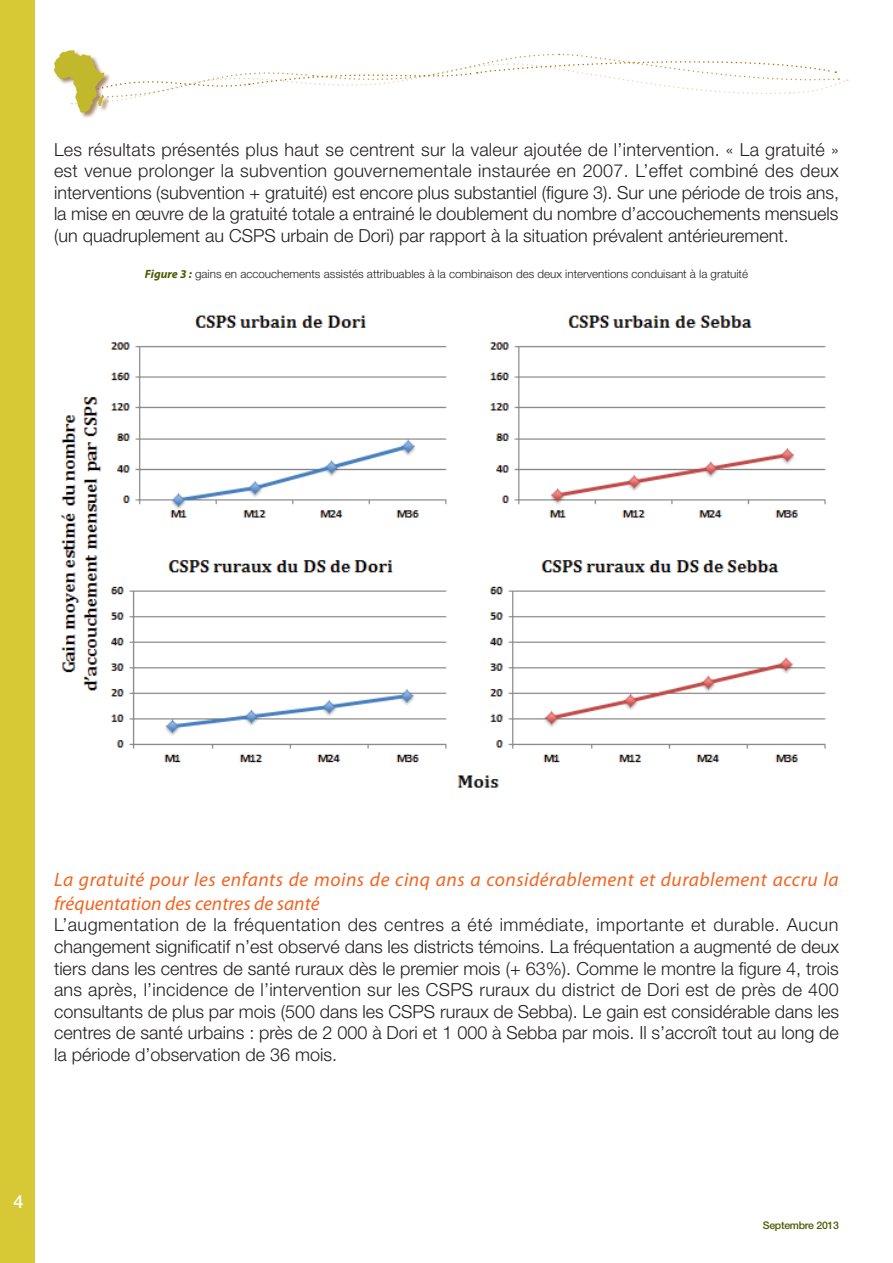
<style>
.page{position:relative;width:893px;height:1263px;background:#fff}
.page>*{position:absolute;margin:0;border:0;box-sizing:border-box;transform-origin:0 0}
.t1{font:italic 19.5px/23.4px "Myriad Pro";letter-spacing:.025em;color:#f36421}
.t2{font:300 18px/21.6px "Helvetica Neue LT Std";color:#231f20;text-align:justify}
.t3{font:500 18px "Helvetica Neue LT Std";color:#fff}
.t4{font:300 11.7px "Helvetica Neue LT Std";color:#231f20}
.t5{font:500 10.5px "Helvetica Neue LT Std";letter-spacing:-.025em;color:#4b5c02}
.s1{font-family:"Myriad Pro";font-weight:700;font-style:italic;font-size:12px;color:#4b5c02}
</style>
<div class="page">
<div style="left:0;top:0;width:35px;height:1263px;background:#d7c835"></div>
<div style="left:54px;top:50px;width:57px;height:69px;background:#8d6437;opacity:.75"></div>
<svg style="left:54px;top:50px;width:794px;height:63px"></svg>
<img style="left:60px;top:315px;width:766px;height:473px">
<p class="t2" style="left:54px;top:138px;width:786px">Les résultats présentés plus haut se centrent sur la valeur ajoutée de l’intervention. « La gratuité » est venue prolonger la subvention gouvernementale instaurée en 2007. L’effet combiné des deux interventions (subvention + gratuité) est encore plus substantiel (figure 3). Sur une période de trois ans, la mise en œuvre de la gratuité totale a entrainé le doublement du nombre d’accouchements mensuels (un quadruplement au CSPS urbain de Dori) par rapport à la situation prévalent antérieurement.</p>
<p class="t4" style="left:145px;top:267px;width:605px"><span class="s1">Figure 3 :</span> gains en accouchements assistés attribuables à la combinaison des deux interventions conduisant à la gratuité</p>
<p class="t1" style="left:54px;top:868px;width:786px">La gratuité pour les enfants de moins de cinq ans a considérablement et durablement accru la fréquentation des centres de santé</p>
<p class="t2" style="left:54px;top:914px;width:786px">L’augmentation de la fréquentation des centres a été immédiate, importante et durable. Aucun changement significatif n’est observé dans les districts témoins. La fréquentation a augmenté de deux tiers dans les centres de santé ruraux dès le premier mois (+ 63%). Comme le montre la figure 4, trois ans après, l’incidence de l’intervention sur les CSPS ruraux du district de Dori est de près de 400 consultants de plus par mois (500 dans les CSPS ruraux de Sebba). Le gain est considérable dans les centres de santé urbains : près de 2 000 à Dori et 1 000 à Sebba par mois. Il s’accroît tout au long de la période d’observation de 36 mois.</p>
<p class="t3" style="left:14px;top:1191px;width:12px">4</p>
<p class="t5" style="left:763px;top:1219px;width:78px">Septembre 2013</p>
</div>
